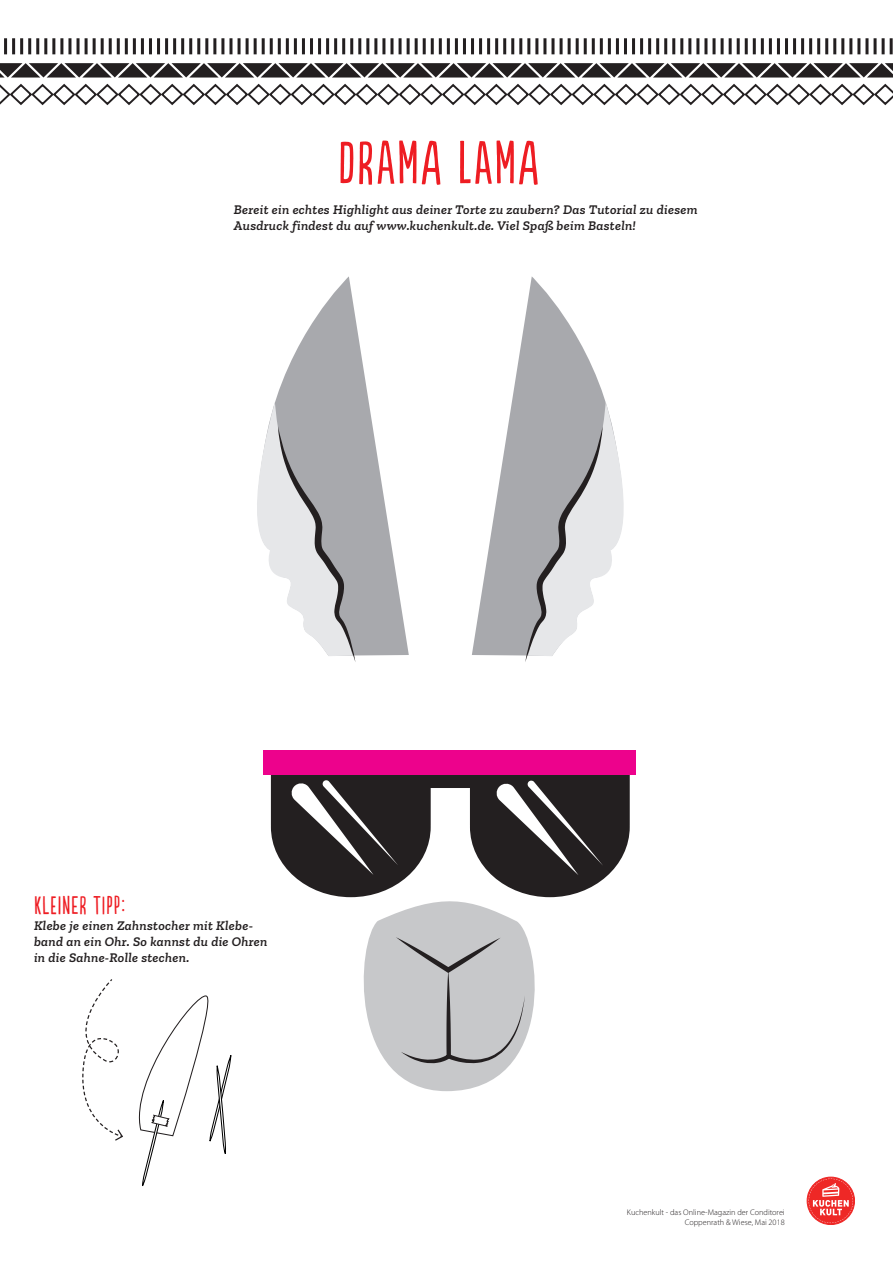
<style>
.page{position:relative;width:893px;height:1263px;background:#fff}
.page>*{position:absolute;margin:0;border:0;box-sizing:border-box;transform-origin:0 0}
.t1{font:57px "Populaire";letter-spacing:.05em;color:#ee1d23}
.t2{font:24px "Populaire";letter-spacing:.05em;color:#ee1d23}
.t3{font:italic 600 13.5px/16.2px "Zilla Slab";letter-spacing:.025em;color:#231f20}
.t4{font:300 8.25px/9.9px "Myriad Pro";color:#231f20;text-align:right}
</style>
<div class="page">
<svg style="left:271px;top:775px;width:359px;height:122px;fill:#231f20"></svg>
<svg style="left:291px;top:780px;width:107px;height:95px;background:#454243"></svg>
<svg style="left:347px;top:892px;width:211px;height:199px"></svg>
<svg style="left:496px;top:780px;width:107px;height:95px;background:#454243"></svg>
<svg style="left:275px;top:276px;width:134px;height:380px"></svg>
<svg style="left:257px;top:402px;width:98px;height:259px"></svg>
<svg style="left:472px;top:276px;width:134px;height:380px"></svg>
<svg style="left:525px;top:402px;width:99px;height:260px"></svg>
<div style="left:263px;top:750px;width:373px;height:25px;background:#ed028c"></div>
<svg style="left:82px;top:979px;width:150px;height:208px"></svg>
<hr style="left:4px;top:38px;width:3px;height:16px;background:#231f20">
<hr style="left:12px;top:38px;width:3px;height:16px;background:#231f20">
<hr style="left:20px;top:38px;width:3px;height:16px;background:#231f20">
<hr style="left:28px;top:38px;width:3px;height:16px;background:#231f20">
<hr style="left:36px;top:38px;width:3px;height:16px;background:#231f20">
<hr style="left:44px;top:38px;width:3px;height:16px;background:#231f20">
<hr style="left:52px;top:38px;width:3px;height:16px;background:#231f20">
<hr style="left:60px;top:38px;width:3px;height:16px;background:#231f20">
<hr style="left:68px;top:38px;width:3px;height:16px;background:#231f20">
<hr style="left:77px;top:38px;width:3px;height:16px;background:#231f20">
<hr style="left:85px;top:38px;width:3px;height:16px;background:#231f20">
<hr style="left:93px;top:38px;width:3px;height:16px;background:#231f20">
<hr style="left:101px;top:38px;width:3px;height:16px;background:#231f20">
<hr style="left:109px;top:38px;width:3px;height:16px;background:#231f20">
<hr style="left:117px;top:38px;width:3px;height:16px;background:#231f20">
<hr style="left:125px;top:38px;width:3px;height:16px;background:#231f20">
<hr style="left:133px;top:38px;width:3px;height:16px;background:#231f20">
<hr style="left:141px;top:38px;width:3px;height:16px;background:#231f20">
<hr style="left:149px;top:38px;width:3px;height:16px;background:#231f20">
<hr style="left:157px;top:38px;width:3px;height:16px;background:#231f20">
<hr style="left:165px;top:38px;width:3px;height:16px;background:#231f20">
<hr style="left:173px;top:38px;width:3px;height:16px;background:#231f20">
<hr style="left:181px;top:38px;width:3px;height:16px;background:#231f20">
<hr style="left:189px;top:38px;width:3px;height:16px;background:#231f20">
<hr style="left:197px;top:38px;width:3px;height:16px;background:#231f20">
<hr style="left:205px;top:38px;width:3px;height:16px;background:#231f20">
<hr style="left:213px;top:38px;width:3px;height:16px;background:#231f20">
<hr style="left:221px;top:38px;width:3px;height:16px;background:#231f20">
<hr style="left:229px;top:38px;width:3px;height:16px;background:#231f20">
<hr style="left:238px;top:38px;width:3px;height:16px;background:#231f20">
<hr style="left:246px;top:38px;width:3px;height:16px;background:#231f20">
<hr style="left:254px;top:38px;width:3px;height:16px;background:#231f20">
<hr style="left:262px;top:38px;width:3px;height:16px;background:#231f20">
<hr style="left:270px;top:38px;width:3px;height:16px;background:#231f20">
<hr style="left:278px;top:38px;width:3px;height:16px;background:#231f20">
<hr style="left:286px;top:38px;width:3px;height:16px;background:#231f20">
<hr style="left:294px;top:38px;width:3px;height:16px;background:#231f20">
<hr style="left:302px;top:38px;width:3px;height:16px;background:#231f20">
<hr style="left:310px;top:38px;width:3px;height:16px;background:#231f20">
<hr style="left:318px;top:38px;width:3px;height:16px;background:#231f20">
<hr style="left:326px;top:38px;width:3px;height:16px;background:#231f20">
<hr style="left:334px;top:38px;width:3px;height:16px;background:#231f20">
<hr style="left:342px;top:38px;width:3px;height:16px;background:#231f20">
<hr style="left:350px;top:38px;width:3px;height:16px;background:#231f20">
<hr style="left:358px;top:38px;width:3px;height:16px;background:#231f20">
<hr style="left:366px;top:38px;width:3px;height:16px;background:#231f20">
<hr style="left:374px;top:38px;width:3px;height:16px;background:#231f20">
<hr style="left:382px;top:38px;width:3px;height:16px;background:#231f20">
<hr style="left:390px;top:38px;width:3px;height:16px;background:#231f20">
<hr style="left:399px;top:38px;width:3px;height:16px;background:#231f20">
<hr style="left:407px;top:38px;width:3px;height:16px;background:#231f20">
<hr style="left:415px;top:38px;width:3px;height:16px;background:#231f20">
<hr style="left:423px;top:38px;width:3px;height:16px;background:#231f20">
<hr style="left:431px;top:38px;width:3px;height:16px;background:#231f20">
<hr style="left:439px;top:38px;width:3px;height:16px;background:#231f20">
<hr style="left:447px;top:38px;width:3px;height:16px;background:#231f20">
<hr style="left:455px;top:38px;width:3px;height:16px;background:#231f20">
<hr style="left:463px;top:38px;width:3px;height:16px;background:#231f20">
<hr style="left:471px;top:38px;width:3px;height:16px;background:#231f20">
<hr style="left:479px;top:38px;width:3px;height:16px;background:#231f20">
<hr style="left:487px;top:38px;width:3px;height:16px;background:#231f20">
<hr style="left:495px;top:38px;width:3px;height:16px;background:#231f20">
<hr style="left:503px;top:38px;width:3px;height:16px;background:#231f20">
<hr style="left:511px;top:38px;width:3px;height:16px;background:#231f20">
<hr style="left:519px;top:38px;width:3px;height:16px;background:#231f20">
<hr style="left:527px;top:38px;width:3px;height:16px;background:#231f20">
<hr style="left:535px;top:38px;width:3px;height:16px;background:#231f20">
<hr style="left:543px;top:38px;width:3px;height:16px;background:#231f20">
<hr style="left:551px;top:38px;width:3px;height:16px;background:#231f20">
<hr style="left:560px;top:38px;width:3px;height:16px;background:#231f20">
<hr style="left:568px;top:38px;width:3px;height:16px;background:#231f20">
<hr style="left:576px;top:38px;width:3px;height:16px;background:#231f20">
<hr style="left:584px;top:38px;width:3px;height:16px;background:#231f20">
<hr style="left:592px;top:38px;width:3px;height:16px;background:#231f20">
<hr style="left:600px;top:38px;width:3px;height:16px;background:#231f20">
<hr style="left:608px;top:38px;width:3px;height:16px;background:#231f20">
<hr style="left:616px;top:38px;width:3px;height:16px;background:#231f20">
<hr style="left:624px;top:38px;width:3px;height:16px;background:#231f20">
<hr style="left:632px;top:38px;width:3px;height:16px;background:#231f20">
<hr style="left:640px;top:38px;width:3px;height:16px;background:#231f20">
<hr style="left:648px;top:38px;width:3px;height:16px;background:#231f20">
<hr style="left:656px;top:38px;width:3px;height:16px;background:#231f20">
<hr style="left:664px;top:38px;width:3px;height:16px;background:#231f20">
<hr style="left:672px;top:38px;width:3px;height:16px;background:#231f20">
<hr style="left:680px;top:38px;width:3px;height:16px;background:#231f20">
<hr style="left:688px;top:38px;width:3px;height:16px;background:#231f20">
<hr style="left:696px;top:38px;width:3px;height:16px;background:#231f20">
<hr style="left:704px;top:38px;width:3px;height:16px;background:#231f20">
<hr style="left:712px;top:38px;width:3px;height:16px;background:#231f20">
<hr style="left:721px;top:38px;width:3px;height:16px;background:#231f20">
<hr style="left:729px;top:38px;width:3px;height:16px;background:#231f20">
<hr style="left:737px;top:38px;width:3px;height:16px;background:#231f20">
<hr style="left:745px;top:38px;width:3px;height:16px;background:#231f20">
<hr style="left:753px;top:38px;width:3px;height:16px;background:#231f20">
<hr style="left:761px;top:38px;width:3px;height:16px;background:#231f20">
<hr style="left:769px;top:38px;width:3px;height:16px;background:#231f20">
<hr style="left:777px;top:38px;width:3px;height:16px;background:#231f20">
<hr style="left:785px;top:38px;width:3px;height:16px;background:#231f20">
<hr style="left:793px;top:38px;width:3px;height:16px;background:#231f20">
<hr style="left:801px;top:38px;width:3px;height:16px;background:#231f20">
<hr style="left:809px;top:38px;width:3px;height:16px;background:#231f20">
<hr style="left:817px;top:38px;width:3px;height:16px;background:#231f20">
<hr style="left:825px;top:38px;width:3px;height:16px;background:#231f20">
<hr style="left:833px;top:38px;width:3px;height:16px;background:#231f20">
<hr style="left:841px;top:38px;width:3px;height:16px;background:#231f20">
<hr style="left:849px;top:38px;width:3px;height:16px;background:#231f20">
<hr style="left:857px;top:38px;width:3px;height:16px;background:#231f20">
<hr style="left:865px;top:38px;width:3px;height:16px;background:#231f20">
<svg style="left:873px;top:38px;width:4px;height:16px"></svg>
<hr style="left:882px;top:38px;width:3px;height:16px;background:#231f20">
<hr style="left:890px;top:38px;width:3px;height:16px;background:#231f20">
<svg style="left:892px;top:38px;width:1px;height:16px"></svg>
<svg style="left:0;top:63px;width:893px;height:43px"></svg>
<div style="left:807px;top:1177px;width:48px;height:48px;border:1px solid #ee2826;border-radius:50%"></div>
<svg style="left:809px;top:1178px;width:44px;height:45px"></svg>
<h1 class="t1" style="left:339px;top:132px;width:201px">DRAMA LAMA</h1>
<p class="t3" style="left:234px;top:201px;width:465px">Bereit ein echtes Highlight aus deiner Torte zu zaubern? Das Tutorial zu diesem<br>Ausdruck findest du auf www.kuchenkult.de. Viel Spaß beim Basteln!</p>
<h2 class="t2" style="left:34px;top:892px;width:92px">KLEINER TIPP:</h2>
<p class="t3" style="left:34px;top:917px;width:235px">Klebe je einen Zahnstocher mit Klebe&shy;band an ein Ohr. So kannst du die Ohren in die Sahne-Rolle stechen.</p>
<p class="t4" style="left:627px;top:1207px;width:159px">Kuchenkult - das Online-Magazin der Conditorei<br>Coppenrath &amp; Wiese, Mai 2018</p>
</div>
